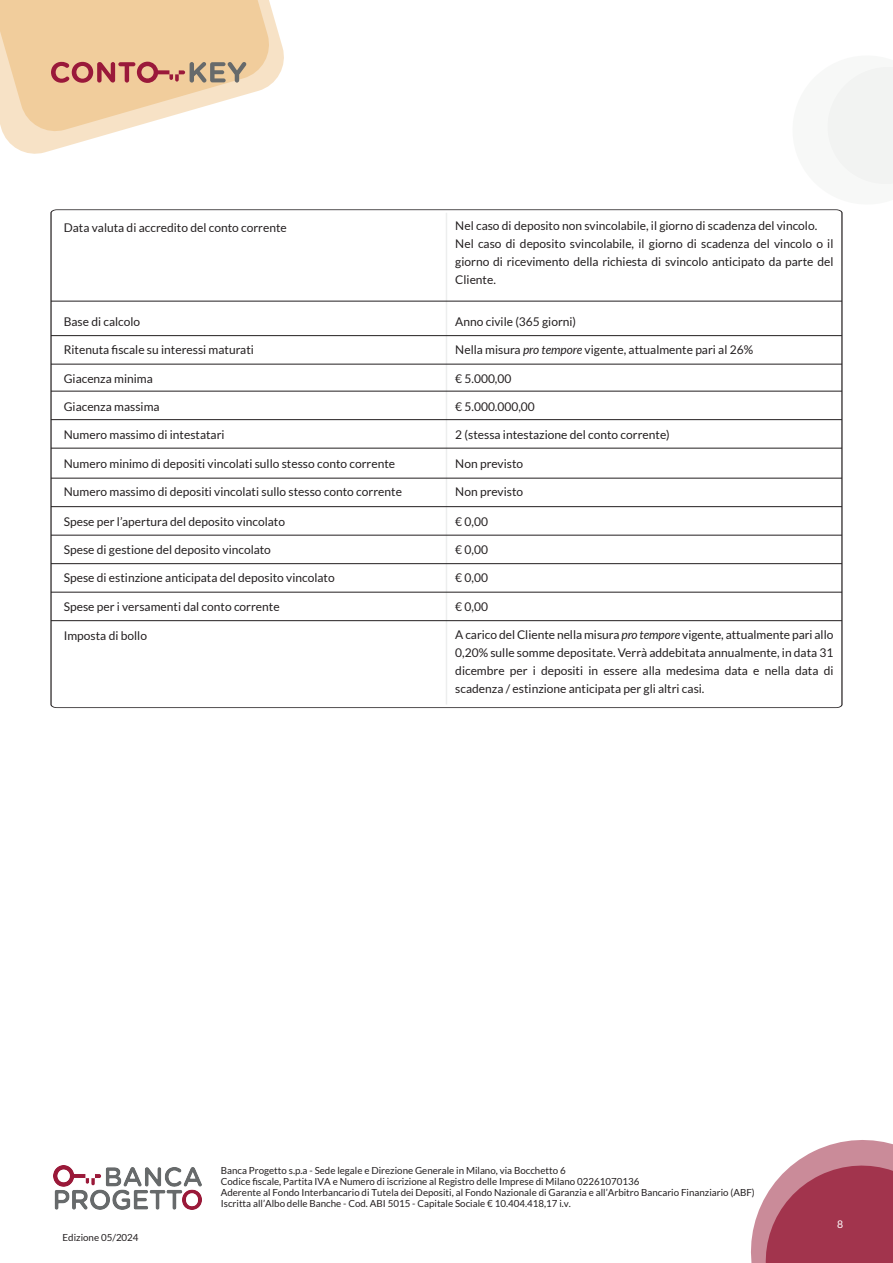
<style>
.page{position:relative;width:893px;height:1263px;background:#fff}
.page>*{position:absolute;margin:0;border:0;box-sizing:border-box;transform-origin:0 0}
.t1{font:12px/18px "Lato";color:#231f20}
.t2{font:10.5px "Lato";color:#fff}
.t3{font:9.75px/10.8px "Lato";color:#231f20}
.t4{font:9.75px "Lato";color:#231f20}
.s1{font-style:italic}
</style>
<div class="page">
<svg style="left:751px;top:1140px;width:142px;height:123px"></svg>
<div style="left:828px;top:67px;width:65px;height:117px;background:#f2f3f2"></div>
<svg style="left:0;top:0;width:284px;height:154px"></svg>
<img style="left:53px;top:1165px;width:148px;height:44px">
<svg style="left:50px;top:209px;width:793px;height:499px"></svg>
<hr style="left:446px;top:213px;width:1px;height:491px;background:#a9aaaa">
<hr style="left:51px;top:620px;width:791px;height:1px;background:#231f20">
<hr style="left:51px;top:592px;width:791px;height:1px;background:#231f20">
<hr style="left:51px;top:563px;width:791px;height:1px;background:#231f20">
<hr style="left:51px;top:535px;width:791px;height:1px;background:#231f20">
<hr style="left:51px;top:506px;width:791px;height:1px;background:#231f20">
<hr style="left:51px;top:478px;width:791px;height:1px;background:#231f20">
<hr style="left:51px;top:448px;width:791px;height:1px;background:#231f20">
<hr style="left:51px;top:419px;width:791px;height:1px;background:#231f20">
<hr style="left:51px;top:391px;width:791px;height:1px;background:#231f20">
<hr style="left:51px;top:364px;width:791px;height:1px;background:#231f20">
<hr style="left:51px;top:335px;width:791px;height:1px;background:#231f20">
<hr style="left:51px;top:301px;width:791px;height:1px;background:#231f20">
<p class="t1" style="left:64px;top:218px;width:225px">Data valuta di accredito del conto corrente</p>
<p class="t1" style="left:455px;top:217px;width:380px">Nel caso di deposito non svincolabile, il giorno di scadenza del vincolo.<br>Nel caso di deposito svincolabile, il giorno di scadenza del vincolo o il giorno di ricevimento della richiesta di svincolo anticipato da parte del Cliente.</p>
<p class="t1" style="left:64px;top:312px;width:78px">Base di calcolo</p>
<p class="t1" style="left:455px;top:312px;width:122px">Anno civile (365 giorni)</p>
<p class="t1" style="left:64px;top:341px;width:192px">Ritenuta fiscale su interessi maturati</p>
<p class="t1" style="left:455px;top:341px;width:299px">Nella misura <span class="s1">pro tempore</span> vigente, attualmente pari al 26%</p>
<p class="t1" style="left:64px;top:369px;width:91px">Giacenza minima</p>
<p class="t1" style="left:455px;top:369px;width:58px">€ 5.000,00</p>
<p class="t1" style="left:64px;top:397px;width:97px">Giacenza massima</p>
<p class="t1" style="left:455px;top:397px;width:81px">€ 5.000.000,00</p>
<p class="t1" style="left:64px;top:426px;width:162px">Numero massimo di intestatari</p>
<p class="t1" style="left:455px;top:426px;width:216px">2 (stessa intestazione del conto corrente)</p>
<p class="t1" style="left:64px;top:454px;width:333px">Numero minimo di depositi vincolati sullo stesso conto corrente</p>
<p class="t1" style="left:455px;top:454px;width:69px">Non previsto</p>
<p class="t1" style="left:64px;top:482px;width:340px">Numero massimo di depositi vincolati sullo stesso conto corrente</p>
<p class="t1" style="left:455px;top:482px;width:69px">Non previsto</p>
<p class="t1" style="left:64px;top:512px;width:223px">Spese per l’apertura del deposito vincolato</p>
<p class="t1" style="left:455px;top:512px;width:34px">€ 0,00</p>
<p class="t1" style="left:64px;top:540px;width:209px">Spese di gestione del deposito vincolato</p>
<p class="t1" style="left:455px;top:540px;width:34px">€ 0,00</p>
<p class="t1" style="left:64px;top:569px;width:272px">Spese di estinzione anticipata del deposito vincolato</p>
<p class="t1" style="left:455px;top:569px;width:34px">€ 0,00</p>
<p class="t1" style="left:64px;top:597px;width:217px">Spese per i versamenti dal conto corrente</p>
<p class="t1" style="left:455px;top:597px;width:34px">€ 0,00</p>
<p class="t1" style="left:64px;top:627px;width:85px">Imposta di bollo</p>
<p class="t1" style="left:455px;top:625px;width:380px;text-align:justify">A carico del Cliente nella misura <span class="s1">pro tempore</span> vigente, attualmente pari allo 0,20% sulle somme depositate. Verrà addebitata annualmente, in data 31 dicembre per i depositi in essere alla medesima data e nella data di scadenza / estinzione anticipata per gli altri casi.</p>
<p class="t4" style="left:63px;top:1231px;width:78px">Edizione 05/2024</p>
<p class="t3" style="left:221px;top:1165px;width:536px">Banca Progetto s.p.a - Sede legale e Direzione Generale in Milano, via Bocchetto 6<br>Codice fiscale, Partita IVA e Numero di iscrizione al Registro delle Imprese di Milano 02261070136<br>Aderente al Fondo Interbancario di Tutela dei Depositi, al Fondo Nazionale di Garanzia e all’Arbitro Bancario Finanziario (ABF)<br>Iscritta all’Albo delle Banche - Cod. ABI 5015 - Capitale Sociale € 10.404.418,17 i.v.</p>
<p class="t2" style="left:837px;top:1217px;width:8px">8</p>
</div>
